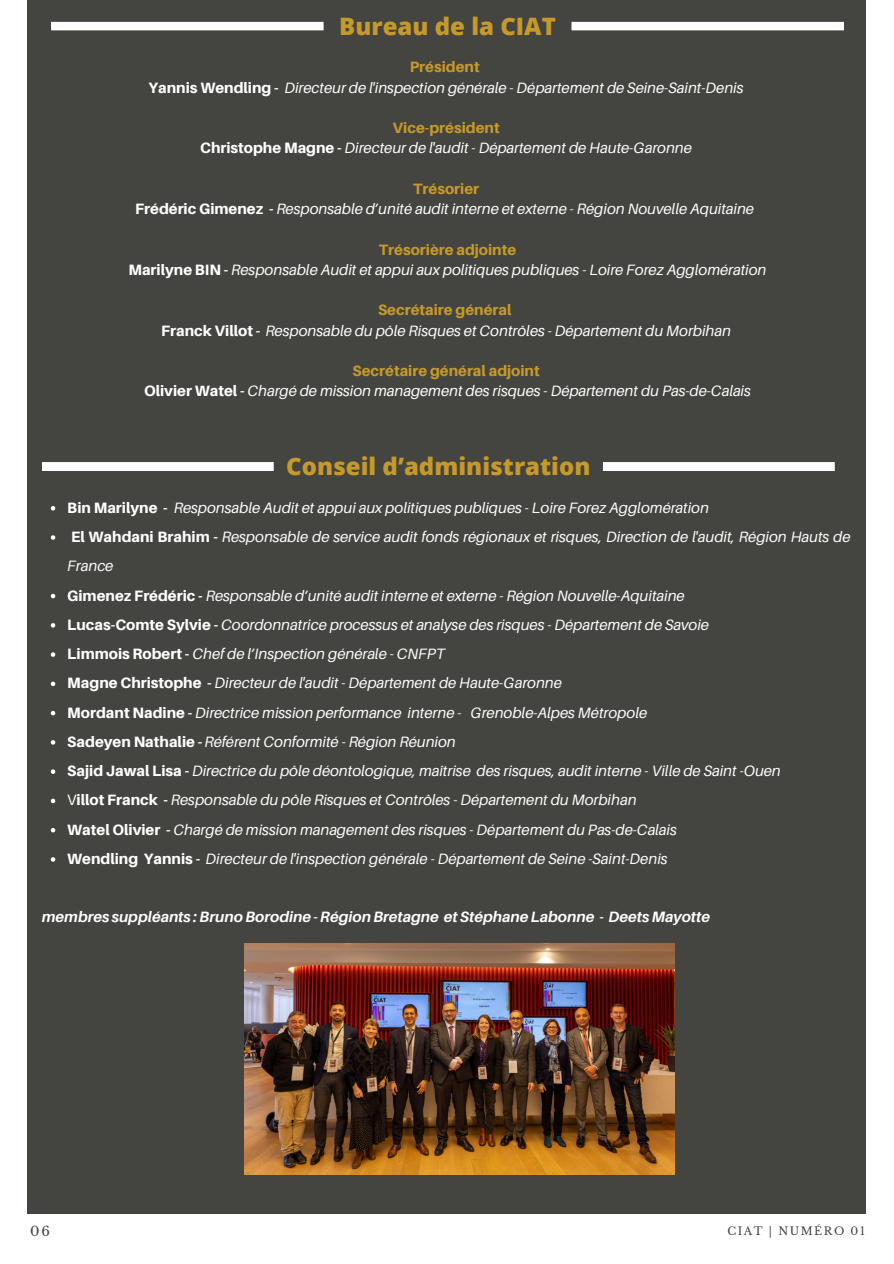
<style>
.page{position:relative;width:894px;height:1264px;background:#fff}
.page>*{position:absolute;margin:0;border:0;box-sizing:border-box;transform-origin:0 0}
.t1{font:800 24px "Open Sans";color:#c69a2a}
.t2{font:italic 15px/29.2px "Aileron";color:#fff;text-align:center}
.t3{font:italic 700 15px "Aileron";color:#fff}
.t4{font:13.2px "Libre Baskerville";color:#444440}
.t5{font:10.95px "Libre Baskerville";letter-spacing:.14em;color:#444440}
.s1{font-weight:800;font-style:normal;color:#c69a2a}
.s2{font-weight:800;font-style:normal}
.s3{font-style:normal}
</style>
<div class="page">
<div style="left:27px;top:0;width:837px;height:1213px;background:#444440"></div>
<svg style="left:42px;top:462px;width:792px;height:9px"></svg>
<svg style="left:51px;top:22px;width:792px;height:9px"></svg>
<img style="left:244px;top:943px;width:430px;height:231px">
<svg style="left:51px;top:506px;width:4px;height:4px"></svg>
<svg style="left:51px;top:535px;width:4px;height:5px"></svg>
<svg style="left:51px;top:594px;width:4px;height:4px"></svg>
<svg style="left:51px;top:623px;width:4px;height:4px"></svg>
<svg style="left:51px;top:652px;width:4px;height:5px"></svg>
<svg style="left:51px;top:681px;width:4px;height:5px"></svg>
<svg style="left:51px;top:711px;width:4px;height:4px"></svg>
<svg style="left:51px;top:740px;width:4px;height:4px"></svg>
<svg style="left:51px;top:769px;width:4px;height:5px"></svg>
<svg style="left:51px;top:798px;width:4px;height:5px"></svg>
<svg style="left:51px;top:828px;width:4px;height:4px"></svg>
<svg style="left:51px;top:857px;width:4px;height:4px"></svg>
<h1 class="t1" style="left:339px;top:9px;width:218px">Bureau de la CIAT</h1>
<p class="t2" style="left:148px;top:57px;width:596px;line-height:20.2px"><span class="s1">Président<br></span><span class="s2">Yannis Wendling -</span> Directeur de l'inspection générale - Département de Seine-Saint-Denis</p>
<p class="t2" style="left:200px;top:117px;width:493px;line-height:20.2px"><span class="s1">Vice-président<br></span><span class="s2">Christophe Magne -</span> Directeur de l'audit - Département de Haute-Garonne</p>
<p class="t2" style="left:135px;top:178px;width:620px;line-height:20.2px"><span class="s1">Trésorier<br></span><span class="s2">Frédéric Gimenez -</span> Responsable d’unité audit interne et externe - Région Nouvelle Aquitaine</p>
<p class="t2" style="left:128px;top:239px;width:639px;line-height:20.2px"><span class="s1">Trésorière adjointe<br></span><span class="s2">Marilyne BIN -</span> Responsable Audit et appui aux politiques publiques - Loire Forez Agglomération</p>
<p class="t2" style="left:161px;top:300px;width:571px;line-height:20.2px"><span class="s1">Secrétaire général<br></span><span class="s2">Franck Villot -</span> Responsable du pôle Risques et Contrôles - Département du Morbihan</p>
<p class="t2" style="left:144px;top:360px;width:608px;line-height:20.2px"><span class="s1">Secrétaire général adjoint<br></span><span class="s2">Olivier Watel -</span> Chargé de mission management des risques - Département du Pas-de-Calais</p>
<h1 class="t1" style="left:286px;top:449px;width:306px">Conseil d’administration</h1>
<p class="t2" style="left:67px;top:492px;width:784px;text-align:left"><span class="s2">Bin Marilyne -</span> Responsable Audit et appui aux politiques publiques - Loire Forez Agglomération<br><span class="s2">El Wahdani Brahim -</span> Responsable de service audit fonds régionaux et risques, Direction de l'audit, Région Hauts de France<br><span class="s2">Gimenez Frédéric -</span> Responsable d’unité audit interne et externe - Région Nouvelle-Aquitaine<br><span class="s2">Lucas-Comte Sylvie -</span> Coordonnatrice processus et analyse des risques - Département de Savoie<br><span class="s2">Limmois Robert -</span> Chef de l’Inspection générale - CNFPT<br><span class="s2">Magne Christophe -</span> Directeur de l'audit - Département de Haute-Garonne<br><span class="s2">Mordant Nadine -</span> Directrice mission performance interne - Grenoble-Alpes Métropole<br><span class="s2">Sadeyen Nathalie -</span>Référent Conformité - Région Réunion<br><span class="s2">Sajid Jawal Lisa -</span> Directrice du pôle déontologique, maîtrise des risques, audit interne - Ville de Saint -Ouen<br><span class="s3">V</span><span class="s2">illot Franck -</span> Responsable du pôle Risques et Contrôles - Département du Morbihan<br><span class="s2">Watel Olivier -</span> Chargé de mission management des risques - Département du Pas-de-Calais<br><span class="s2">Wendling Yannis -</span> Directeur de l'inspection générale - Département de Seine -Saint-Denis</p>
<p class="t3" style="left:42px;top:907px;width:669px">membres suppléants : Bruno Borodine - Région Bretagne et Stéphane Labonne - Deets Mayotte</p>
<p class="t4" style="left:30px;top:1223px;width:21px">06</p>
<p class="t5" style="left:727px;top:1224px;width:139px">CIAT | NUMÉRO 01</p>
</div>
